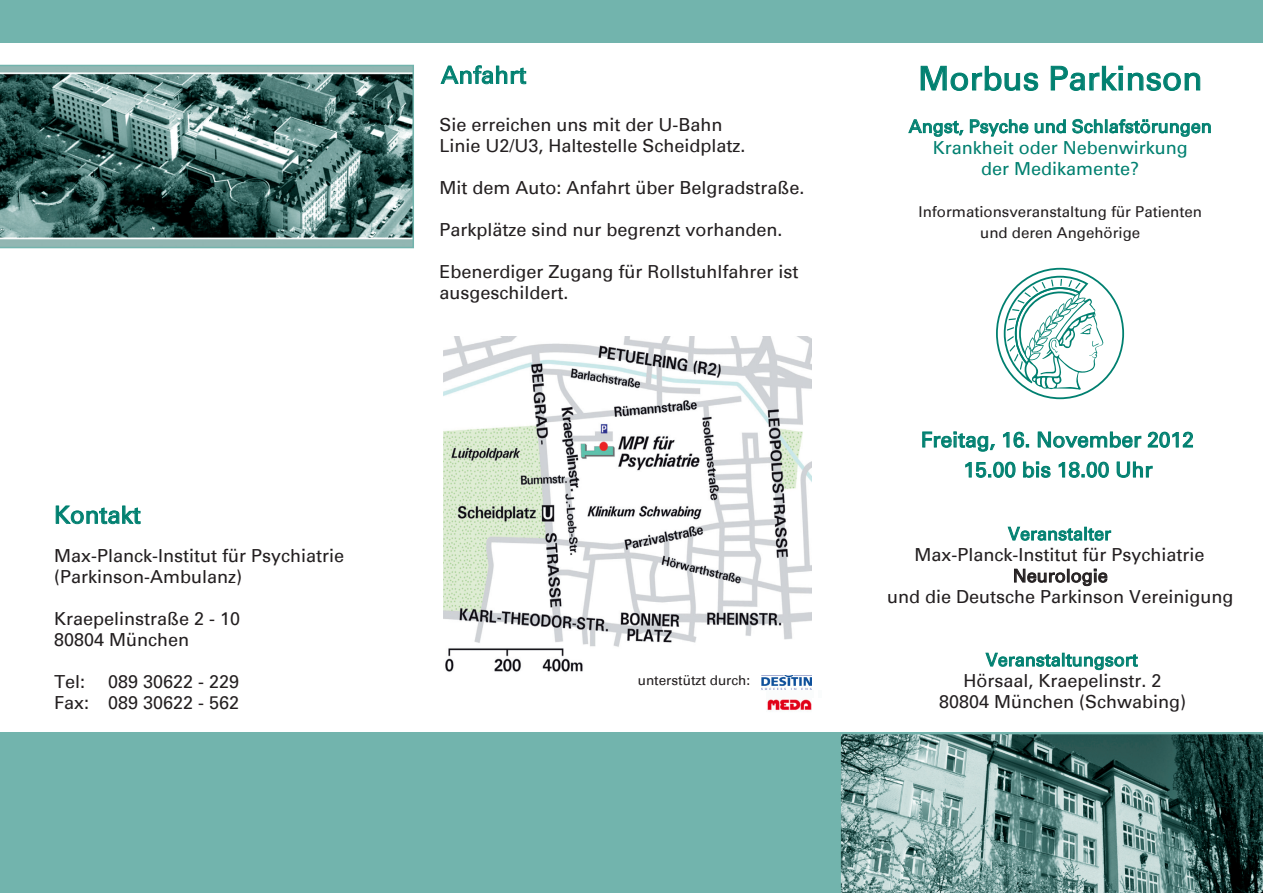
<style>
.page{position:relative;width:1263px;height:893px;background:#fff}
.page>*{position:absolute;margin:0;border:0;box-sizing:border-box;transform-origin:0 0}
.t1{font:33px "Univers";color:#008070}
.t2{font:24px "Univers";color:#008070}
.t3{font:21px "Univers";color:#008070}
.t4{font:18px/21px "Univers";color:#231f20}
.t5{font:18px "Univers";color:#008070}
.t6{font:15px "Univers";color:#231f20}
.t7{font:13.5px "Univers";color:#231f20}
</style>
<div class="page">
<svg style="left:441px;top:65px;width:85px;height:19px"></svg>
<svg style="left:56px;top:506px;width:85px;height:18px"></svg>
<div style="left:0;top:0;width:1263px;height:43px;background:#72b4ad"></div>
<svg style="left:922px;top:431px;width:73px;height:21px"></svg>
<svg style="left:1003px;top:432px;width:26px;height:16px"></svg>
<svg style="left:1038px;top:431px;width:103px;height:17px"></svg>
<svg style="left:1147px;top:432px;width:46px;height:16px"></svg>
<svg style="left:965px;top:462px;width:51px;height:16px"></svg>
<svg style="left:1023px;top:461px;width:28px;height:17px"></svg>
<svg style="left:1058px;top:462px;width:51px;height:16px"></svg>
<svg style="left:1116px;top:461px;width:37px;height:17px"></svg>
<svg style="left:1008px;top:527px;width:103px;height:14px"></svg>
<svg style="left:1014px;top:569px;width:93px;height:17px"></svg>
<svg style="left:985px;top:653px;width:153px;height:17px"></svg>
<svg style="left:920px;top:65px;width:118px;height:26px"></svg>
<svg style="left:1051px;top:66px;width:149px;height:25px"></svg>
<svg style="left:908px;top:119px;width:55px;height:18px"></svg>
<svg style="left:970px;top:119px;width:58px;height:17px"></svg>
<svg style="left:1035px;top:119px;width:31px;height:14px"></svg>
<svg style="left:1072px;top:119px;width:139px;height:18px"></svg>
<div style="left:0;top:733px;width:1263px;height:160px;background:#72b4ad"></div>
<svg style="left:0;top:65px;width:414px;height:183px;background:#537673"></svg>
<svg style="left:840px;top:734px;width:423px;height:159px;background:#628481"></svg>
<svg style="left:996px;top:268px;width:128px;height:131px"></svg>
<img style="left:761px;top:675px;width:51px;height:15px">
<img style="left:767px;top:698px;width:45px;height:13px">
<div style="left:760px;top:690px;width:62px;height:7px;background:#fafcfc"></div>
<div style="left:757px;top:691px;width:9px;height:29px;background:#fff"></div>
<hr style="left:815px;top:688px;width:3px;height:29px;background:#fff">
<img style="left:443px;top:337px;width:369px;height:335px">
<p class="t2" style="left:54px;top:501px;width:88px">Kontakt</p>
<p class="t4" style="left:54px;top:546px;width:292px">Max-Planck-Institut für Psychiatrie</p>
<p class="t4" style="left:54px;top:567px;width:189px">(Parkinson-Ambulanz)</p>
<p class="t4" style="left:54px;top:609px;width:188px">Kraepelinstraße 2 - 10</p>
<p class="t4" style="left:54px;top:630px;width:137px">80804 München</p>
<p class="t4" style="left:54px;top:672px;width:33px">Tel:</p>
<p class="t4" style="left:108px;top:672px;width:133px">089 30622 - 229</p>
<p class="t4" style="left:54px;top:693px;width:187px">Fax: 089 30622 - 562</p>
<p class="t2" style="left:441px;top:61px;width:87px">Anfahrt</p>
<p class="t4" style="left:439px;top:115px;width:308px">Sie erreichen uns mit der U-Bahn<br>Linie U2/U3, Haltestelle Scheidplatz.</p>
<p class="t4" style="left:439px;top:178px;width:367px">Mit dem Auto: Anfahrt über Belgradstraße.</p>
<p class="t4" style="left:439px;top:220px;width:345px">Parkplätze sind nur begrenzt vorhanden.</p>
<p class="t4" style="left:439px;top:262px;width:361px">Ebenerdiger Zugang für Rollstuhlfahrer ist ausgeschildert.</p>
<p class="t7" style="left:638px;top:672px;width:114px">unterstützt durch:</p>
<p class="t1" style="left:918px;top:59px;width:286px">Morbus Parkinson</p>
<p class="t5" style="left:909px;top:116px;width:305px">Angst, Psyche und Schlafstörungen</p>
<p class="t5" style="left:933px;top:137px;width:257px">Krankheit oder Nebenwirkung</p>
<p class="t5" style="left:981px;top:158px;width:160px">der Medikamente?</p>
<p class="t6" style="left:918px;top:202px;width:285px">Informationsveranstaltung für Patienten</p>
<p class="t6" style="left:980px;top:223px;width:162px">und deren Angehörige</p>
<p class="t3" style="left:921px;top:427px;width:275px">Freitag, 16. November 2012</p>
<p class="t3" style="left:963px;top:457px;width:191px">15.00 bis 18.00 Uhr</p>
<p class="t5" style="left:1008px;top:523px;width:105px">Veranstalter</p>
<p class="t4" style="left:914px;top:544px;width:292px">Max-Planck-Institut für Psychiatrie</p>
<p class="t4" style="left:1013px;top:565px;width:97px">Neurologie</p>
<p class="t4" style="left:887px;top:586px;width:348px">und die Deutsche Parkinson Vereinigung</p>
<p class="t5" style="left:986px;top:649px;width:154px">Veranstaltungsort</p>
<p class="t4" style="left:963px;top:670px;width:200px">Hörsaal, Kraepelinstr. 2</p>
<p class="t4" style="left:939px;top:691px;width:249px">80804 München (Schwabing)</p>
</div>
